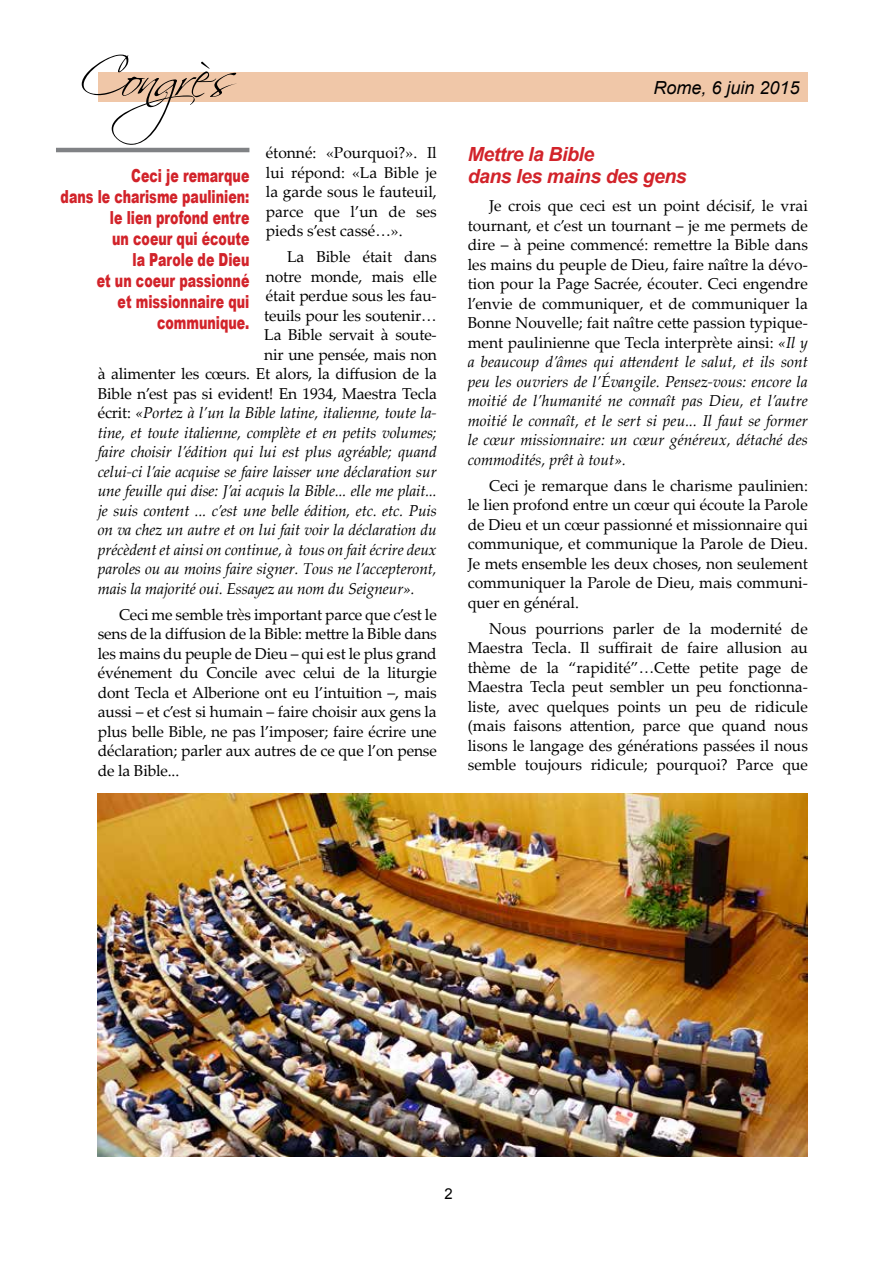
<style>
.page{position:relative;width:893px;height:1263px;background:#fff}
.page>*{position:absolute;margin:0;border:0;box-sizing:border-box;transform-origin:0 0}
.t1{font:54px "Scriptina";letter-spacing:-.065em;color:#000}
.t2{font:italic 700 19.5px/22.5px "Arial";letter-spacing:-.025em;color:#d2232a}
.t3{font:900 18px/21px "Arial";color:#d2232a;text-align:right;scale:.7 1}
.t4{font:italic 18px "Arial";color:#000}
.t5{font:15.75px/19.5px "Palatino Linotype";letter-spacing:-.01em;color:#000;text-align:justify}
.t6{font:italic 15.75px "Palatino Linotype";letter-spacing:-.01em;color:#000}
.t7{font:15px "Arial";color:#000}
.s1{font-style:normal}
.s2{font-style:italic}
</style>
<div class="page">
<div style="left:98px;top:73px;width:709px;height:29px;background:#f0c7a8"></div>
<hr style="left:56px;top:148px;width:193px;height:4px;background:#808285">
<img style="left:98px;top:794px;width:710px;height:363px">
<h1 class="t1" style="left:80px;top:45px;width:159px">Congrès</h1>
<p class="t5" style="left:266px;top:143px;width:173px">étonné: «Pourquoi?». Il lui répond: «La Bible je la garde sous le fauteuil, parce que l’un de ses pieds s’est cassé…».</p>
<p class="t5" style="left:287px;top:246px;width:151px">La Bible était dans</p>
<p class="t5" style="left:266px;top:266px;width:173px">notre monde, mais elle</p>
<p class="t5" style="left:266px;top:285px;width:173px">était perdue sous les fau-</p>
<p class="t5" style="left:264px;top:305px;width:174px">teuils pour les soutenir…</p>
<p class="t5" style="left:264px;top:324px;width:174px">La Bible servait à soute-</p>
<p class="t5" style="left:264px;top:344px;width:174px">nir une pensée, mais non</p>
<p class="t5" style="left:98px;top:363px;width:341px">à alimenter les cœurs. Et alors, la diffusion de la</p>
<p class="t5" style="left:98px;top:383px;width:341px">Bible n’est pas si evident! En 1934, Maestra Tecla</p>
<p class="t6" style="left:98px;top:402px;width:340px"><span class="s1">écrit:</span> «Portez à l’un la Bible latine, italienne, toute la-</p>
<p class="t6" style="left:98px;top:421px;width:341px">tine, et toute italienne, complète et en petits volumes;</p>
<p class="t6" style="left:98px;top:441px;width:340px">faire choisir l’édition qui lui est plus agréable; quand</p>
<p class="t6" style="left:98px;top:460px;width:340px">celui-ci l’aie acquise se faire laisser une déclaration sur</p>
<p class="t6" style="left:98px;top:480px;width:341px">une feuille qui dise: J’ai acquis la Bible... elle me plait...</p>
<p class="t6" style="left:98px;top:499px;width:340px">je suis content ... c’est une belle édition, etc. etc. Puis</p>
<p class="t6" style="left:98px;top:519px;width:341px">on va chez un autre et on lui fait voir la déclaration du</p>
<p class="t6" style="left:98px;top:538px;width:340px">précèdent et ainsi on continue, à tous on fait écrire deux</p>
<p class="t6" style="left:98px;top:558px;width:340px">paroles ou au moins faire signer. Tous ne l’accepteront,</p>
<p class="t6" style="left:98px;top:577px;width:318px">mais la majorité oui. Essayez au nom du Seigneur».</p>
<p class="t5" style="left:98px;top:604px;width:341px;text-indent:21px">Ceci me semble très important parce que c’est le sens de la diffusion de la Bible: mettre la Bible dans les mains du peuple de Dieu – qui est le plus grand événement du Concile avec celui de la liturgie dont Tecla et Alberione ont eu l’intuition –, mais aussi – et c’est si humain – faire choisir aux gens la plus belle Bible, ne pas l’imposer; faire écrire une déclaration; parler aux autres de ce que l’on pense de la Bible...</p>
<p class="t3" style="left:61px;top:164px;width:271px">Ceci je remarque<br>dans le charisme paulinien: le lien profond entre<br>un coeur qui écoute<br>la Parole de Dieu<br>et un coeur passionné<br>et missionnaire qui communique.</p>
<p class="t4" style="left:653px;top:76px;width:148px">Rome, 6 juin 2015</p>
<p class="t2" style="left:468px;top:143px;width:221px">Mettre la Bible<br>dans les mains des gens</p>
<p class="t5" style="left:468px;top:196px;width:342px;text-indent:21px">Je crois que ceci est un point décisif, le vrai tournant, et c’est un tournant – je me permets de dire – à peine commencé: remettre la Bible dans les mains du peuple de Dieu, faire naître la dévo&shy;tion pour la Page Sacrée, écouter. Ceci engendre l’envie de communiquer, et de communiquer la Bonne Nouvelle; fait naître cette passion typique&shy;ment paulinienne que Tecla interprète ainsi: <span class="s2">«Il y a beaucoup d’âmes qui attendent le salut, et ils sont peu les ouvriers de l’Évangile. Pensez-vous: encore la moitié de l’humanité ne connaît pas Dieu, et l’autre moitié le connaît, et le sert si peu... Il faut se former le cœur missionnaire: un cœur généreux, détaché des commodités, prêt à tout».</span></p>
<p class="t5" style="left:468px;top:475px;width:342px;text-indent:21px">Ceci je remarque dans le charisme paulinien: le lien profond entre un cœur qui écoute la Parole de Dieu et un cœur passionné et missionnaire qui communique, et communique la Parole de Dieu.<br>Je mets ensemble les deux choses, non seulement communiquer la Parole de Dieu, mais communi&shy;quer en général.</p>
<p class="t5" style="left:468px;top:618px;width:342px;text-indent:21px">Nous pourrions parler de la modernité de Maestra Tecla. Il suffirait de faire allusion au thème de la “rapidité”…Cette petite page de Maestra Tecla peut sembler un peu fonctionna&shy;liste, avec quelques points un peu de ridicule (mais faisons attention, parce que quand nous lisons le langage des générations passées il nous semble toujours ridicule; pourquoi? Parce que</p>
<p class="t7" style="left:445px;top:1183px;width:10px">2</p>
</div>
